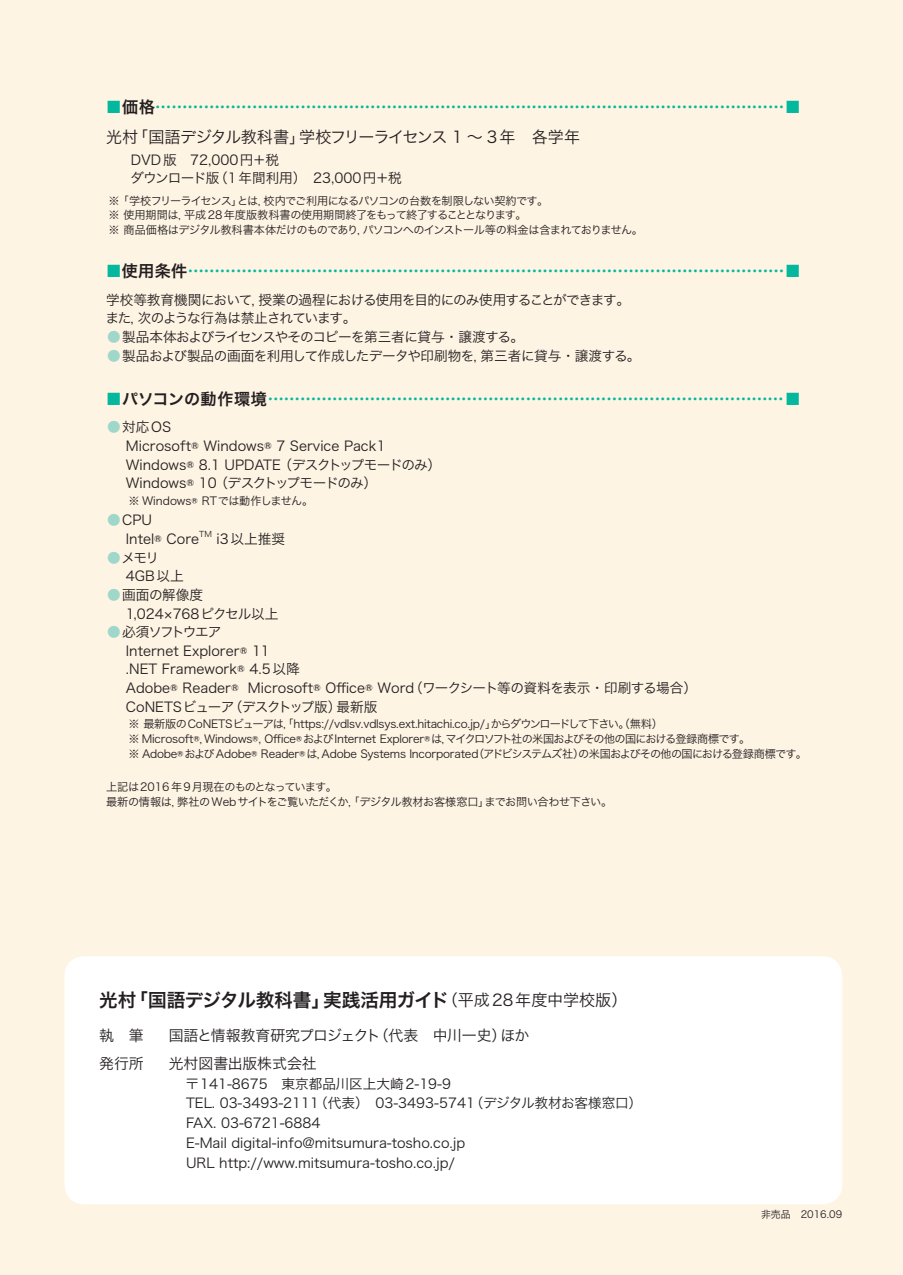
<style>
.page{position:relative;width:903px;height:1275px;background:#fef4e4}
.page>*{position:absolute;margin:0;border:0;box-sizing:border-box;transform-origin:0 0}
.t1{font:18.55px "Hira Kaku Pro W6";letter-spacing:-.015em;color:#231f20}
.t2{font:16.1px "Hira Kaku Pro W6";letter-spacing:.02em;color:#03b89d}
.t3{font:16.1px "Hira Kaku Pro W3";letter-spacing:-.055em;color:#231f20}
.t4{font:14.88px/27.3px "Hira Kaku Pro W3";color:#231f20}
.t5{font:13.65px/18.6px "Hira Kaku Pro W3";color:#231f20}
.t6{font:13.65px/18.6px "Hira Kaku Pro W3";letter-spacing:-.055em;color:#231f20}
.t7{font:13.65px "Hira Kaku Pro W3";letter-spacing:-.035em;color:#231f20}
.t8{font:11.2px/14.9px "Hira Kaku Pro W3";letter-spacing:-.03em;color:#231f20}
.t9{font:11.2px/14.9px "Hira Kaku Pro W3";letter-spacing:-.065em;color:#231f20}
.t10{font:11.2px "Hira Kaku Pro W3";color:#231f20}
.t11{font:9.97px "Hira Kaku Pro W3";color:#231f20}
.t12{font:7.88px "Hira Kaku Pro W3";color:#231f20}
.s1{color:#231f20}
.s2{color:#9fd7ca}
.s3{font-family:"Hira Kaku Pro W3";font-size:16.1px}
</style>
<div class="page">
<div style="left:64px;top:956px;width:778px;height:248px;background:#fff;border-radius:20px"></div>
<p class="t2" style="left:106px;top:93px;width:697px">■<span class="s1">価格</span>………………………………………………………………………………………………………■</p>
<p class="t3" style="left:106px;top:123px;width:475px">光村「国語デジタル教科書」学校フリーライセンス 1 ～ 3年　各学年</p>
<p class="t5" style="left:130px;top:149px;width:273px">DVD版　72,000円＋税<br>ダウンロード版（1年間利用）　23,000円＋税</p>
<p class="t9" style="left:109px;top:192px;width:536px">※「学校フリーライセンス」とは，校内でご利用になるパソコンの台数を制限しない契約です。<br>※ 使用期間は，平成 28 年度版教科書の使用期間終了をもって終了することとなります。<br>※ 商品価格はデジタル教科書本体だけのものであり，パソコンへのインストール等の料金は含まれておりません。</p>
<p class="t2" style="left:106px;top:256px;width:697px">■<span class="s1">使用条件</span>…………………………………………………………………………………………………■</p>
<p class="t6" style="left:105px;top:289px;width:526px">学校等教育機関において，授業の過程における使用を目的にのみ使用することができます。また，次のような行為は禁止されています。</p>
<p class="t6" style="left:107px;top:327px;width:418px"><span class="s2">●</span>製品本体およびライセンスやそのコピーを第三者に貸与・譲渡する。</p>
<p class="t7" style="left:107px;top:343px;width:535px"><span class="s2">●</span>製品および製品の画面を利用して作成したデータや印刷物を，第三者に貸与・譲渡する。</p>
<p class="t2" style="left:106px;top:384px;width:697px">■<span class="s1">パソコンの動作環境</span>……………………………………………………………………………………■</p>
<p class="t5" style="left:126px;top:417px;width:317px;text-indent:-19px"><span class="s2">●</span>対応OS<br>Microsoft® Windows® 7 Service Pack1<br>Windows® 8.1 UPDATE （デスクトップモードのみ）<br>Windows® 10 （デスクトップモードのみ）</p>
<p class="t10" style="left:128px;top:490px;width:186px">※ Windows® RTでは動作しません。</p>
<p class="t5" style="left:126px;top:510px;width:75px;text-indent:-19px"><span class="s2">●</span>CPU<br>Intel® Core</p>
<p class="t12" style="left:199px;top:527px;width:14px">TM</p>
<p class="t5" style="left:217px;top:529px;width:70px">i3以上推奨</p>
<p class="t5" style="left:126px;top:547px;width:60px;text-indent:-19px"><span class="s2">●</span>メモリ<br>4GB以上</p>
<p class="t5" style="left:126px;top:584px;width:154px;text-indent:-19px"><span class="s2">●</span>画面の解像度<br>1,024×768ピクセル以上</p>
<p class="t5" style="left:126px;top:622px;width:573px;text-indent:-19px"><span class="s2">●</span> 必須ソフトウエア<br>Internet Explorer® 11<br>.NET Framework® 4.5以降<br>Adobe® Reader® Microsoft® Office® Word（ワークシート等の資料を表示・印刷する場合）<br>CoNETSビューア（デスクトップ版）最新版</p>
<p class="t8" style="left:128px;top:715px;width:680px">※ 最新版のCoNETSビューアは，「https://vdlsv.vdlsys.ext.hitachi.co.jp/」からダウンロードして下さい。（無料）<br>※ Microsoft®，Windows®, Office®およびInternet Explorer®は，マイクロソフト社の米国およびその他の国における登録商標です。<br>※ Adobe®およびAdobe® Reader®は，Adobe Systems Incorporated（アドビシステムズ社）の米国およびその他の国における登録商標です。</p>
<p class="t8" style="left:106px;top:779px;width:508px">上記は2016 年 9月現在のものとなっています。<br>最新の情報は，弊社のWebサイトをご覧いただくか，「デジタル教材お客様窓口」までお問い合わせ下さい。</p>
<h1 class="t1" style="left:99px;top:983px;width:530px">光村「国語デジタル教科書」実践活用ガイド<span class="s3">（平成28年度中学校版）</span></h1>
<p class="t4" style="left:99px;top:1021px;width:46px">執　筆発行所</p>
<p class="t4" style="left:169px;top:1021px;width:362px">国語と情報教育研究プロジェクト（代表　中川一史）ほか光村図書出版株式会社</p>
<p class="t5" style="left:185px;top:1072px;width:458px;line-height:19.8px">〒141-8675　東京都品川区上大崎2-19-9<br>TEL. 03-3493-2111（代表）　03-3493-5741（デジタル教材お客様窓口）FAX. 03-6721-6884<br>E-Mail digital-info@mitsumura-tosho.co.jp<br>URL http://www.mitsumura-tosho.co.jp/</p>
<p class="t11" style="left:761px;top:1205px;width:83px">非売品　2016.09</p>
</div>
